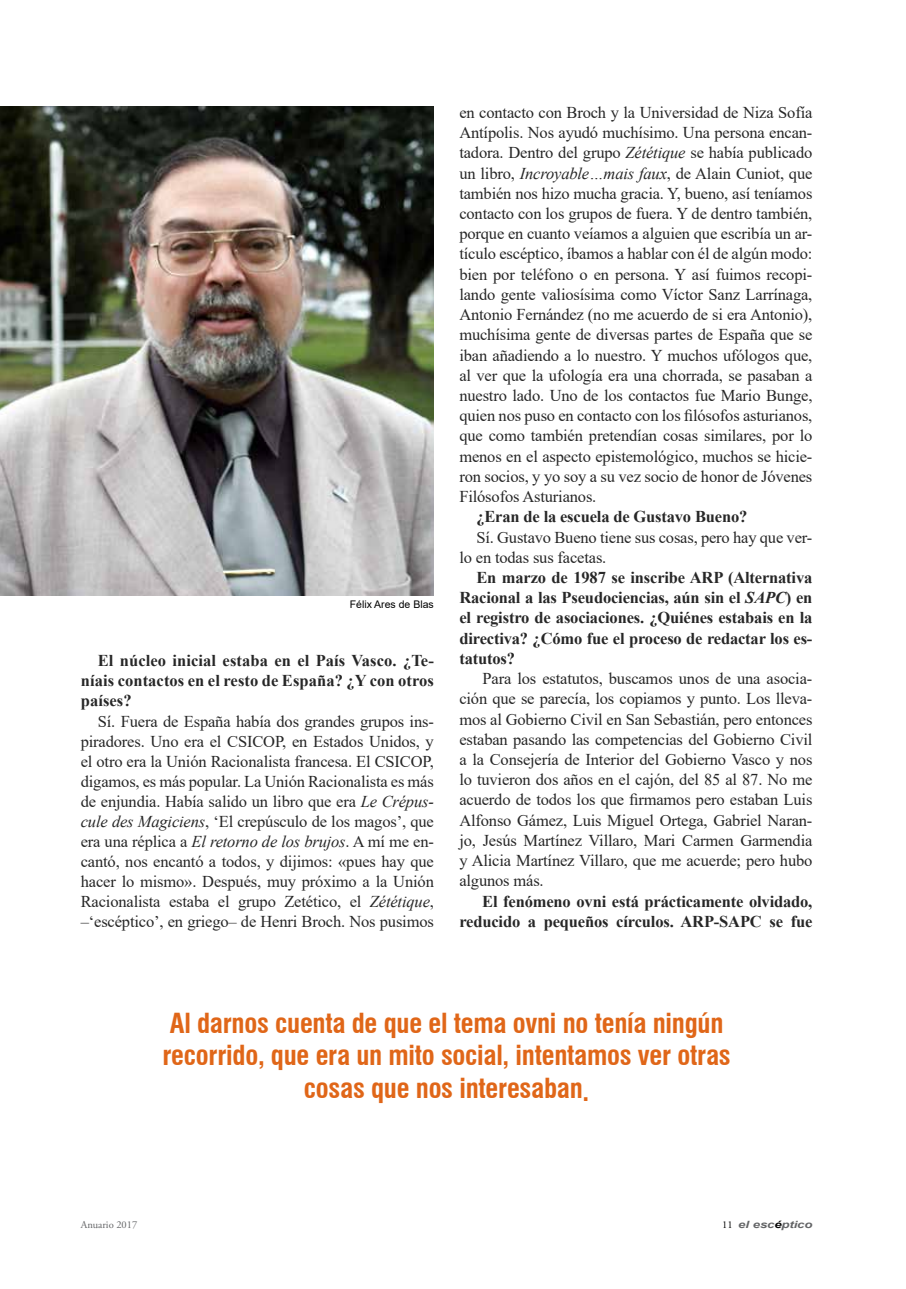
<style>
.page{position:relative;width:906px;height:1289px;background:#fff}
.page>*{position:absolute;margin:0;border:0;box-sizing:border-box;transform-origin:0 0}
.t1{font:700 condensed 27px/32.4px "Swiss 721 BT";letter-spacing:-.01em;color:#e06618;text-align:center}
.t2{font:16.5px/20.2px "Times New Roman";letter-spacing:-.01em;color:#272727;text-align:justify}
.t3{font:700 16.5px/20.2px "Times New Roman";letter-spacing:-.01em;color:#272727;text-align:justify}
.t4{font:10.5px "Arial";color:#000}
.t5{font:10.5px "Adobe Garamond Pro";color:#636466}
.t6{font:italic 700 10.05px "Arial";letter-spacing:-.01em;color:#636466;scale:1.32 1}
.s1{font-style:italic}
.s2{font-family:"Adobe Garamond Pro";font-weight:400;font-style:normal;font-size:10.5px;color:#000}
.s3{color:#000}
</style>
<div class="page">
<img style="left:0;top:106px;width:434px;height:489px">
<p class="t4" style="left:350px;top:597px;width:86px">Félix Ares de Blas</p>
<p class="t3" style="left:81px;top:650px;width:354px;text-indent:17px">El núcleo inicial estaba en el País Vasco. ¿Te&shy;níais contactos en el resto de España? ¿Y con otros países?</p>
<p class="t2" style="left:81px;top:710px;width:355px;text-indent:17px">Sí. Fuera de España había dos grandes grupos ins&shy;piradores. Uno era el CSICOP, en Estados Unidos, y el otro era la Unión Racionalista francesa. El CSICOP, digamos, es más popular. La Unión Racionalista es más de enjundia. Había salido un libro que era <span class="s1">Le Crépus&shy;cule des Magiciens</span>, ‘El crepúsculo de los magos’, que era una réplica a <span class="s1">El retorno de los brujos</span>. A mí me en&shy;cantó, nos encantó a todos, y dijimos: «pues hay que hacer lo mismo». Después, muy próximo a la Unión Racionalista estaba el grupo Zetético, el <span class="s1">Zététique</span>, –‘escéptico’, en griego– de Henri Broch. Nos pusimos</p>
<p class="t2" style="left:459px;top:102px;width:354px">en contacto con Broch y la Universidad de Niza Sofía Antípolis. Nos ayudó muchísimo. Una persona encan&shy;tadora. Dentro del grupo <span class="s1">Zététique</span> se había publicado un libro, <span class="s1">Incroyable…mais faux</span>, de Alain Cuniot, que también nos hizo mucha gracia. Y, bueno, así teníamos contacto con los grupos de fuera. Y de dentro también, porque en cuanto veíamos a alguien que escribía un ar&shy;tículo escéptico, íbamos a hablar con él de algún modo: bien por teléfono o en persona. Y así fuimos recopi&shy;lando gente valiosísima como Víctor Sanz Larrínaga, Antonio Fernández (no me acuerdo de si era Antonio), muchísima gente de diversas partes de España que se iban añadiendo a lo nuestro. Y muchos ufólogos que, al ver que la ufología era una chorrada, se pasaban a nuestro lado. Uno de los contactos fue Mario Bunge, quien nos puso en contacto con los filósofos asturianos, que como también pretendían cosas similares, por lo menos en el aspecto epistemológico, muchos se hicie&shy;ron socios, y yo soy a su vez socio de honor de Jóvenes Filósofos Asturianos.</p>
<p class="t3" style="left:476px;top:506px;width:272px">¿Eran de la escuela de Gustavo Bueno?</p>
<p class="t2" style="left:459px;top:526px;width:354px;text-indent:17px">Sí. Gustavo Bueno tiene sus cosas, pero hay que ver&shy;lo en todas sus facetas.</p>
<p class="t3" style="left:459px;top:567px;width:354px;text-indent:17px">En marzo de 1987 se inscribe ARP (Alternativa Racional a las Pseudociencias, aún sin el <span class="s1">SAPC</span>) en el registro de asociaciones. ¿Quiénes estabais en la directiva? ¿Cómo fue el proceso de redactar los es&shy;tatutos?</p>
<p class="t2" style="left:459px;top:668px;width:355px;text-indent:23px">Para los estatutos, buscamos unos de una asocia&shy;ción que se parecía, los copiamos y punto. Los lleva&shy;mos al Gobierno Civil en San Sebastián, pero entonces estaban pasando las competencias del Gobierno Civil a la Consejería de Interior del Gobierno Vasco y nos lo tuvieron dos años en el cajón, del 85 al 87. No me acuerdo de todos los que firmamos pero estaban Luis Alfonso Gámez, Luis Miguel Ortega, Gabriel Naran&shy;jo, Jesús Martínez Villaro, Mari Carmen Garmendia y Alicia Martínez Villaro, que me acuerde; pero hubo algunos más.</p>
<p class="t3" style="left:459px;top:890px;width:354px;text-align:right">El fenómeno ovni está prácticamente olvidado, reducido a pequeños círculos. ARP-SAPC se fue</p>
<h1 class="t1" style="left:162px;top:1006px;width:570px">Al darnos cuenta de que el tema ovni no tenía ningún recorrido, que era un mito social, intentamos ver otras cosas que nos interesaban.</h1>
<p class="t5" style="left:81px;top:1217px;width:58px">Anuario 2017</p>
<p class="t6" style="left:722px;top:1217px;width:70px"><span class="s2">11</span> el esc<span class="s3">é</span>ptico</p>
</div>
